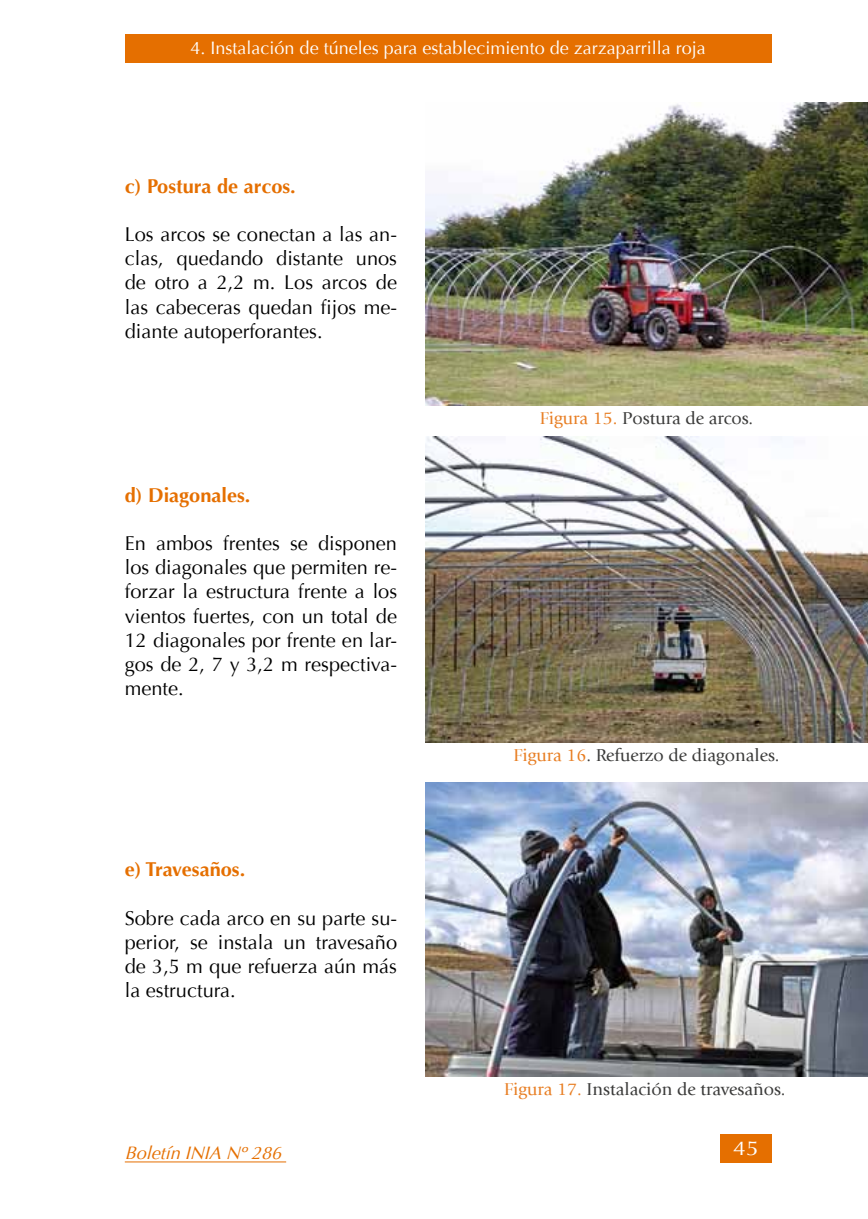
<style>
.page{position:relative;width:868px;height:1219px;background:#fff}
.page>*{position:absolute;margin:0;border:0;box-sizing:border-box;transform-origin:0 0}
.t1{font:20px/24.2px "Optima";color:#000;text-align:justify}
.t2{font:700 20px "Optima";color:#e56f00}
.t3{font:20px "Optima";color:#fff;scale:1.15 1}
.t4{font:18px "Giovanni LT";color:#3b3b3a}
.t5{font:18px "Optima";color:#fff}
.t6{font:italic 18px "Optima";color:#e56f00}
.s1{color:#e87e23}
</style>
<div class="page">
<div style="left:125px;top:34px;width:646px;height:28px;background:#e56f00"></div>
<div style="left:720px;top:1134px;width:51px;height:28px;background:#e56f00"></div>
<hr style="left:125px;top:1161px;width:161px;height:1px;background:#e56f00">
<img style="left:425px;top:103px;width:442px;height:302px">
<img style="left:425px;top:437px;width:442px;height:306px">
<img style="left:425px;top:783px;width:442px;height:293px">
<p class="t5" style="left:190px;top:37px;width:516px">4. Instalación de túneles para establecimiento de zarzaparrilla roja</p>
<p class="t2" style="left:125px;top:174px;width:172px">c) Postura de arcos.</p>
<p class="t1" style="left:125px;top:222px;width:274px">Los arcos se conectan a las an&shy;clas, quedando distante unos de otro a 2,2 m. Los arcos de las cabeceras quedan fijos me&shy;diante autoperforantes.</p>
<p class="t2" style="left:125px;top:483px;width:127px">d) Diagonales.</p>
<p class="t1" style="left:125px;top:531px;width:274px">En ambos frentes se disponen los diagonales que permiten re&shy;forzar la estructura frente a los vientos fuertes, con un total de 12 diagonales por frente en lar&shy;gos de 2, 7 y 3,2 m respectiva&shy;mente.</p>
<p class="t2" style="left:125px;top:858px;width:122px">e) Travesaños.</p>
<p class="t1" style="left:125px;top:906px;width:274px">Sobre cada arco en su parte su&shy;perior, se instala un travesaño de 3,5 m que refuerza aún más la estructura.</p>
<p class="t4" style="left:540px;top:408px;width:214px"><span class="s1">Figura 15.</span> Postura de arcos.</p>
<p class="t4" style="left:513px;top:745px;width:267px"><span class="s1">Figura 16</span>. Refuerzo de diagonales.</p>
<p class="t4" style="left:504px;top:1079px;width:283px"><span class="s1">Figura 17.</span> Instalación de travesaños.</p>
<p class="t6" style="left:125px;top:1142px;width:163px">Boletín INIA Nº286</p>
<p class="t3" style="left:733px;top:1137px;width:24px">45</p>
</div>
